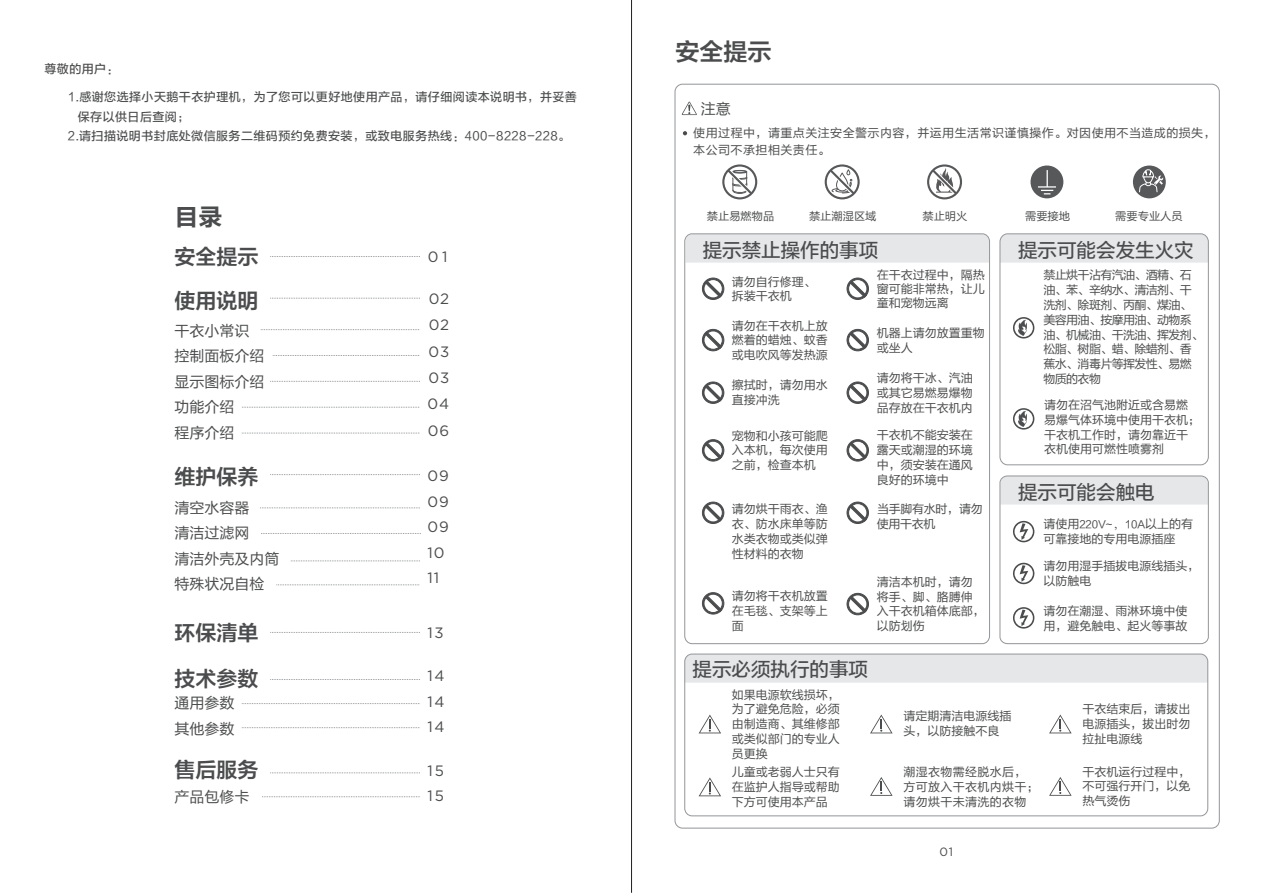
<style>
.page{position:relative;width:1263px;height:893px;background:#fff}
.page>*{position:absolute;margin:0;border:0;box-sizing:border-box;transform-origin:0 0}
.t1{font:24px "FZLTZCHK GBK1 0";color:#4b4c4d}
.t2{font:24px "FZLTCHK GBK1 0";color:#4b4c4d}
.t3{font:21px/44.2px "FZLTZCHK GBK1 0";color:#4b4c4d}
.t4{font:19.5px "FZLTZHUNHK GBK1 0";color:#4b4c4d}
.t5{font:15px/25.5px "FZLTHK GBK1 0";color:#4b4c4d}
.t6{font:15px/25.5px "Gotham";letter-spacing:.06em;color:#4b4c4d;text-align:justify}
.t7{font:12px/14.9px "FZLTHK GBK1 0";color:#4b4c4d;text-align:justify}
.t8{font:12px "FZLTZHUNHK GBK1 0";letter-spacing:.035em;color:#4b4c4d}
.t9{font:12px/14.9px "FZLTHK GBK1 0";letter-spacing:-.055em;color:#4b4c4d}
.t10{font:12px/16.5px "FZLTHK GBK1 0";letter-spacing:.035em;color:#4b4c4d}
.t11{font:12px/15px "FZLTHK GBK1 0";letter-spacing:.03em;color:#4b4c4d}
.t12{font:12px/14.9px "FZLTHJW GB1 0";color:#4b4c4d;text-align:justify}
.t13{font:12px/15px "FZLTHK GBK1 0";letter-spacing:-.03em;color:#4b4c4d}
.t14{font:12px "Gotham";color:#4b4c4d}
.t15{font:11.25px "FZLTHK GBK1 0";color:#4b4c4d}
.t16{font:10.5px "FZLTHK GBK1 0";color:#4b4c4d}
.s1{font-family:"FZLTHK GBK1 0"}
.s2{font-size:12px}
.s3{font-family:"Adobe Song Std";font-weight:300;font-size:12px}
</style>
<div class="page">
<hr style="left:631px;top:0;width:1px;height:893px;background:#231f20">
<svg style="left:270px;top:256px;width:150px;height:1px"></svg>
<svg style="left:270px;top:298px;width:150px;height:1px"></svg>
<svg style="left:270px;top:381px;width:150px;height:1px"></svg>
<svg style="left:242px;top:433px;width:178px;height:1px"></svg>
<svg style="left:270px;top:474px;width:150px;height:1px"></svg>
<svg style="left:291px;top:560px;width:129px;height:1px"></svg>
<svg style="left:270px;top:632px;width:150px;height:1px"></svg>
<svg style="left:270px;top:679px;width:150px;height:1px"></svg>
<svg style="left:270px;top:772px;width:150px;height:1px"></svg>
<svg style="left:262px;top:796px;width:158px;height:1px"></svg>
<svg style="left:261px;top:329px;width:159px;height:1px"></svg>
<svg style="left:273px;top:355px;width:147px;height:1px"></svg>
<svg style="left:260px;top:507px;width:160px;height:1px"></svg>
<svg style="left:242px;top:703px;width:178px;height:1px"></svg>
<svg style="left:242px;top:727px;width:178px;height:1px"></svg>
<svg style="left:242px;top:407px;width:178px;height:1px"></svg>
<svg style="left:261px;top:533px;width:160px;height:1px"></svg>
<svg style="left:276px;top:584px;width:144px;height:1px"></svg>
<svg style="left:682px;top:102px;width:15px;height:13px"></svg>
<svg style="left:683px;top:131px;width:4px;height:4px"></svg>
<div style="left:1030px;top:166px;width:33px;height:32px;background:#57585a;border-radius:50%"></div>
<svg style="left:1038px;top:170px;width:18px;height:24px"></svg>
<div style="left:1133px;top:166px;width:33px;height:32px;background:#57585a;border-radius:50%"></div>
<svg style="left:1139px;top:169px;width:25px;height:24px"></svg>
<svg style="left:722px;top:167px;width:35px;height:33px"></svg>
<div style="left:722px;top:164px;width:35px;height:35px;border:2px solid #57585a;border-radius:50%"></div>
<svg style="left:927px;top:167px;width:35px;height:33px"></svg>
<div style="left:927px;top:164px;width:35px;height:35px;border:2px solid #57585a;border-radius:50%"></div>
<svg style="left:824px;top:167px;width:33px;height:33px"></svg>
<div style="left:825px;top:164px;width:35px;height:35px;border:2px solid #57585a;border-radius:50%"></div>
<div style="left:686px;top:235px;width:302px;height:28px;background:#e6e7e9"></div>
<svg style="left:702px;top:278px;width:22px;height:22px"></svg>
<svg style="left:847px;top:278px;width:22px;height:22px"></svg>
<svg style="left:702px;top:329px;width:22px;height:22px"></svg>
<svg style="left:847px;top:329px;width:22px;height:22px"></svg>
<svg style="left:702px;top:382px;width:22px;height:22px"></svg>
<svg style="left:847px;top:382px;width:22px;height:22px"></svg>
<svg style="left:702px;top:439px;width:22px;height:22px"></svg>
<svg style="left:847px;top:439px;width:22px;height:22px"></svg>
<svg style="left:702px;top:502px;width:22px;height:22px"></svg>
<svg style="left:847px;top:502px;width:22px;height:22px"></svg>
<div style="left:686px;top:654px;width:522px;height:29px;background:#e6e7e9"></div>
<div style="left:684px;top:654px;width:524px;height:162px;border:1px solid #939598;border-radius:7px"></div>
<div style="left:1001px;top:476px;width:207px;height:29px;background:#e6e7e9"></div>
<div style="left:999px;top:476px;width:210px;height:168px;border:1px solid #939598;border-radius:7px"></div>
<svg style="left:1013px;top:521px;width:21px;height:21px"></svg>
<svg style="left:1013px;top:563px;width:21px;height:21px"></svg>
<svg style="left:1013px;top:607px;width:21px;height:22px"></svg>
<div style="left:1001px;top:235px;width:206px;height:28px;background:#e6e7e9"></div>
<div style="left:999px;top:233px;width:210px;height:232px;border:1px solid #939598;border-radius:8px"></div>
<svg style="left:1013px;top:317px;width:21px;height:21px"></svg>
<svg style="left:1013px;top:408px;width:21px;height:22px"></svg>
<svg style="left:847px;top:593px;width:22px;height:22px"></svg>
<div style="left:684px;top:233px;width:306px;height:411px;border:1px solid #939598;border-radius:8px"></div>
<svg style="left:702px;top:592px;width:22px;height:22px"></svg>
<svg style="left:699px;top:715px;width:22px;height:18px"></svg>
<svg style="left:699px;top:777px;width:22px;height:19px"></svg>
<svg style="left:870px;top:715px;width:22px;height:18px"></svg>
<svg style="left:1049px;top:715px;width:22px;height:18px"></svg>
<svg style="left:870px;top:777px;width:22px;height:19px"></svg>
<svg style="left:1049px;top:777px;width:22px;height:19px"></svg>
<p class="t8" style="left:44px;top:62px;width:76px">尊敬的用户：</p>
<p class="t8" style="left:68px;top:90px;width:511px">1.感谢您选择小天鹅干衣护理机，为了您可以更好地使用产品，请仔细阅读本说明书，并妥善</p>
<p class="t8" style="left:78px;top:110px;width:113px">保存以供日后查阅；</p>
<p class="t8" style="left:68px;top:129px;width:503px">2.请扫描说明书封底处微信服务二维码预约免费安装，或致电服务热线：400-8228-228。</p>
<h1 class="t2" style="left:174px;top:204px;width:49px">目录</h1>
<h2 class="t3" style="left:174px;top:235px;width:85px">安全提示使用说明</h2>
<p class="t5" style="left:174px;top:318px;width:92px">干衣小常识控制面板介绍显示图标介绍功能介绍<br>程序介绍</p>
<h2 class="t3" style="left:174px;top:455px;width:85px">维护保养</h2>
<p class="t5" style="left:174px;top:495px;width:107px">清空水容器<br>清洁过滤网<br>清洁外壳及内筒特殊状况自检</p>
<p class="t6" style="left:428px;top:245px;width:21px">01</p>
<p class="t6" style="left:427px;top:286px;width:23px;line-height:26.4px">02<br>02<br>03<br>03<br>04<br>06</p>
<p class="t6" style="left:427px;top:464px;width:23px;text-align:left">09<br>09<br>09<br>10<br>11</p>
<h2 class="t3" style="left:174px;top:611px;width:85px">环保清单</h2>
<p class="t6" style="left:427px;top:620px;width:18px">13</p>
<h2 class="t3" style="left:174px;top:657px;width:85px">技术参数</h2>
<p class="t5" style="left:174px;top:691px;width:62px">通用参数其他参数</p>
<h2 class="t3" style="left:174px;top:749px;width:85px">售后服务</h2>
<p class="t5" style="left:174px;top:784px;width:77px">产品包修卡</p>
<p class="t6" style="left:427px;top:664px;width:19px">14<br>14<br>14</p>
<p class="t6" style="left:427px;top:758px;width:18px">15<br>15</p>
<h1 class="t1" style="left:675px;top:38px;width:97px">安全提示</h1>
<p class="t5" style="left:701px;top:96px;width:31px">注意</p>
<p class="t10" style="left:693px;top:125px;width:524px">使用过程中，请重点关注安全警示内容，并运用生活常识谨慎操作。对因使用不当造成的损失，本公司不承担相关责任。</p>
<p class="t15" style="left:707px;top:210px;width:69px">禁止易燃物品</p>
<p class="t15" style="left:809px;top:210px;width:69px">禁止潮湿区域</p>
<p class="t15" style="left:922px;top:210px;width:46px">禁止明火</p>
<p class="t15" style="left:1025px;top:210px;width:46px">需要接地</p>
<p class="t15" style="left:1115px;top:210px;width:69px">需要专业人员</p>
<h3 class="t4" style="left:703px;top:239px;width:177px">提示禁止操作的事项</h3>
<p class="t7" style="left:732px;top:275px;width:85px;line-height:13.8px">请勿自行修理、拆装干衣机</p>
<p class="t7" style="left:732px;top:318px;width:97px">请勿在干衣机上放燃着的蜡烛、蚊香或电吹风等发热源</p>
<p class="t7" style="left:732px;top:378px;width:97px">擦拭时，请勿用水直接冲洗</p>
<p class="t7" style="left:732px;top:428px;width:97px">宠物和小孩可能爬入本机，每次使用之前，检查本机</p>
<p class="t7" style="left:877px;top:268px;width:109px;line-height:13.8px">在干衣过程中，隔热窗可能非常热，让儿童和宠物远离</p>
<p class="t7" style="left:877px;top:326px;width:109px">机器上请勿放置重物或坐人</p>
<p class="t7" style="left:877px;top:371px;width:97px">请勿将干冰、汽油或其它易燃易爆物品存放在干衣机内</p>
<p class="t7" style="left:877px;top:428px;width:97px">干衣机不能安装在露天或潮湿的环境中，须安装在通风良好的环境中</p>
<p class="t7" style="left:732px;top:502px;width:97px">请勿烘干雨衣、渔衣、防水床单等防水类衣物或类似弹性材料的衣物</p>
<p class="t13" style="left:877px;top:502px;width:108px">当手脚有水时，请勿使用干衣机</p>
<p class="t12" style="left:732px;top:589px;width:98px"><span class="s1">请勿将</span>干衣机放置在毛毯、支架等上面</p>
<p class="t7" style="left:877px;top:574px;width:109px;text-align:left">清洁本机时，请勿将手、脚、胳膊伸入干衣机箱体底部，以防划伤</p>
<h3 class="t4" style="left:692px;top:658px;width:177px">提示必须执行的事项</h3>
<h3 class="t4" style="left:1018px;top:239px;width:177px">提示可能会发生火灾</h3>
<p class="t9" style="left:1043px;top:268px;width:161px">禁止烘干沾有汽油、酒精、石油、苯、辛纳水、清洁剂、干洗剂、除斑剂、丙酮、煤油、美容用油、按摩用油、动物系油、机械油、干洗油、挥发剂、松脂、树脂、蜡、除蜡剂、香蕉水、消毒片等挥发性、易燃物质的衣物</p>
<p class="t7" style="left:1044px;top:398px;width:157px;text-align:left">请勿在沼气池附近或含易燃易爆气体环境中使用干衣机；干衣机工作时，请勿靠近干衣机使用可燃性喷雾剂</p>
<h3 class="t4" style="left:1018px;top:481px;width:138px">提示可能会触电</h3>
<p class="t16" style="left:1043px;top:519px;width:151px"><span class="s2">请使用</span>220V~<span class="s3">，</span>10A<span class="s2">以上的有</span></p>
<p class="t7" style="left:1043px;top:532px;width:133px">可靠接地的专用电源插座</p>
<p class="t7" style="left:1043px;top:559px;width:157px">请勿用湿手插拔电源线插头，以防触电</p>
<p class="t7" style="left:1043px;top:603px;width:145px">请勿在潮湿、雨淋环境中使用，避免触电、起火等事故</p>
<p class="t7" style="left:732px;top:687px;width:109px">如果电源软线损坏，为了避免危险，必须由制造商、其维修部或类似部门的专业人员更换</p>
<p class="t7" style="left:732px;top:764px;width:109px">儿童或老弱人士只有在监护人指导或帮助下方可使用本产品</p>
<p class="t7" style="left:1082px;top:702px;width:109px">干衣结束后，请拔出电源插头，拔出时勿拉扯电源线</p>
<p class="t7" style="left:903px;top:709px;width:109px">请定期清洁电源线插头，以防接触不良</p>
<p class="t11" style="left:903px;top:765px;width:137px">潮湿衣物需经脱水后，方可放入干衣机内烘干；请勿烘干未清洗的衣物</p>
<p class="t7" style="left:1082px;top:764px;width:109px">干衣机运行过程中，不可强行开门，以免热气烫伤</p>
<p class="t14" style="left:939px;top:846px;width:15px">01</p>
</div>
